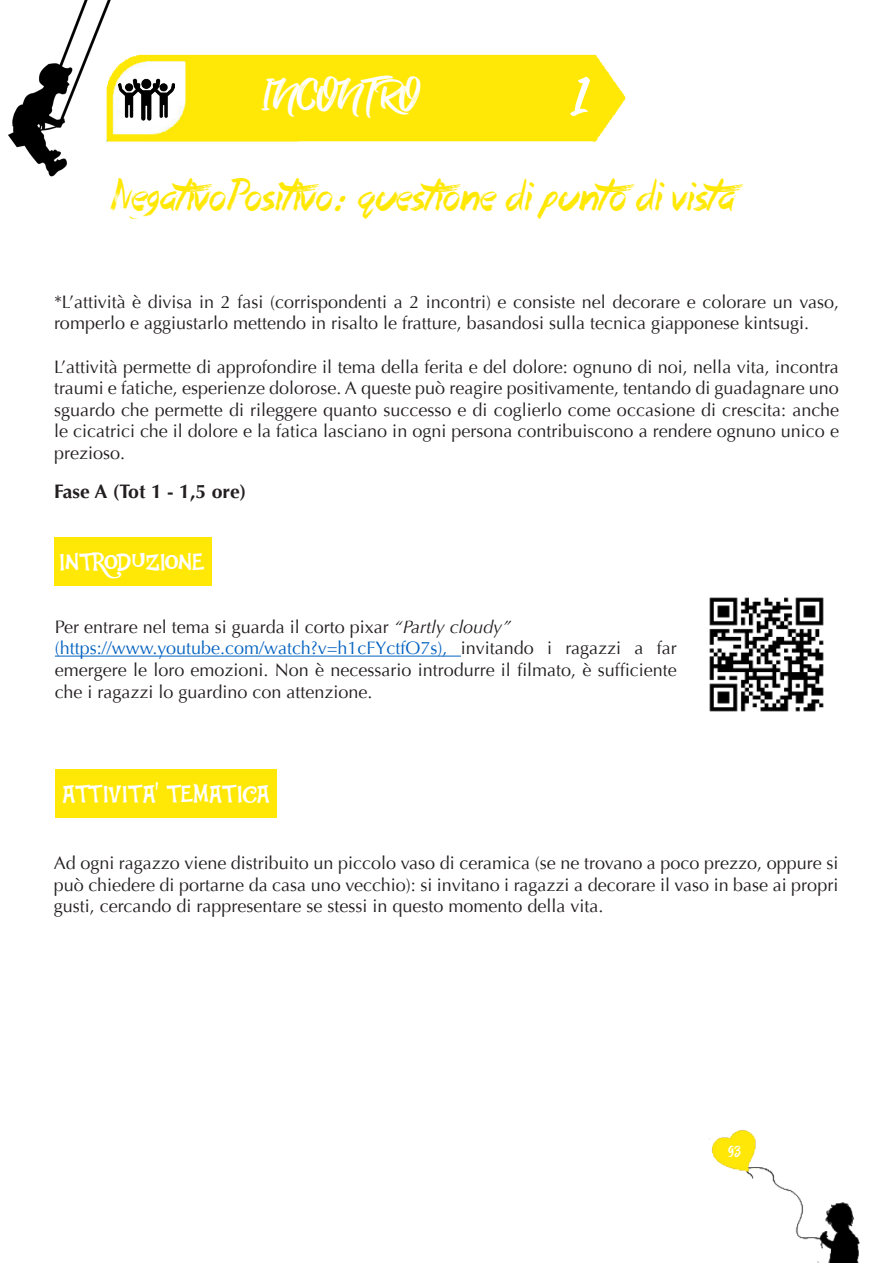
<style>
.page{position:relative;width:893px;height:1263px;background:#fff}
.page>*{position:absolute;margin:0;border:0;box-sizing:border-box;transform-origin:0 0}
.t1{font:73.5px "Billy Ohio";color:#fff}
.t2{font:45px "Billy Ohio";color:#fff}
.t3{font:39px "Dead Island";color:#ffe806}
.t4{font:24px "DK Jambo";letter-spacing:-.025em;color:#fff}
.t5{font:21px "Billy Ohio";color:#fff}
.t6{font:700 19.5px "Optima";color:#231f20}
.t7{font:18px/21.6px "Optima";color:#231f20;text-align:justify}
.s1{font-size:39.45px}
.s2{font-family:"Brush Script Std";font-size:39.45px}
.s3{font-style:italic}
.s4{color:#0563c1}
</style>
<div class="page">
<img style="left:8px;top:54px;width:618px;height:89px">
<img style="left:9px;top:0;width:119px;height:177px">
<img style="left:119px;top:72px;width:56px;height:55px">
<img style="left:709px;top:1130px;width:151px;height:133px">
<div style="left:54px;top:537px;width:158px;height:49px;background:#ffe806"></div>
<hr style="left:55px;top:656px;width:406px;height:1px;background:#0563c1">
<img style="left:709px;top:597px;width:115px;height:115px">
<div style="left:55px;top:769px;width:221px;height:49px;background:#ffe806"></div>
<p class="t2" style="left:262px;top:68px;width:157px">INCONTRO</p>
<p class="t1" style="left:571px;top:50px;width:21px">1</p>
<p class="t3" style="left:111px;top:178px;width:639px"><span class="s1">NegativoPositivo</span><span class="s2">:</span> questione di punto di vista</p>
<p class="t7" style="left:54px;top:291px;width:787px">*L’attività è divisa in 2 fasi (corrispondenti a 2 incontri) e consiste nel decorare e colorare un vaso, romperlo e aggiustarlo mettendo in risalto le fratture, basandosi sulla tecnica giapponese kintsugi.</p>
<p class="t7" style="left:54px;top:356px;width:786px">L’attività permette di approfondire il tema della ferita e del dolore: ognuno di noi, nella vita, incontra traumi e fatiche, esperienze dolorose. A queste può reagire positivamente, tentando di guadagnare uno sguardo che permette di rileggere quanto successo e di coglierlo come occasione di crescita: anche le cicatrici che il dolore e la fatica lasciano in ogni persona contribuiscono a rendere ognuno unico e prezioso.</p>
<p class="t6" style="left:54px;top:480px;width:194px">Fase A (Tot 1 - 1,5 ore)</p>
<p class="t4" style="left:60px;top:546px;width:147px">INTRODUZIONE</p>
<p class="t7" style="left:55px;top:616px;width:458px">Per entrare nel tema si guarda il corto pixar <span class="s3">“Partly cloudy”</span></p>
<p class="t7" style="left:55px;top:638px;width:623px"><span class="s4">(https://www.youtube.com/watch?v=h1cFYctfO7s),</span> invitando i ragazzi a far emergere le loro emozioni. Non è necessario introdurre il filmato, è sufficiente che i ragazzi lo guardino con attenzione.</p>
<p class="t4" style="left:62px;top:778px;width:210px">ATTIVITA’ TEMATICA</p>
<p class="t7" style="left:54px;top:852px;width:786px">Ad ogni ragazzo viene distribuito un piccolo vaso di ceramica (se ne trovano a poco prezzo, oppure si può chiedere di portarne da casa uno vecchio): si invitano i ragazzi a decorare il vaso in base ai propri gusti, cercando di rappresentare se stessi in questo momento della vita.</p>
<p class="t5" style="left:728px;top:1138px;width:14px">93</p>
</div>
